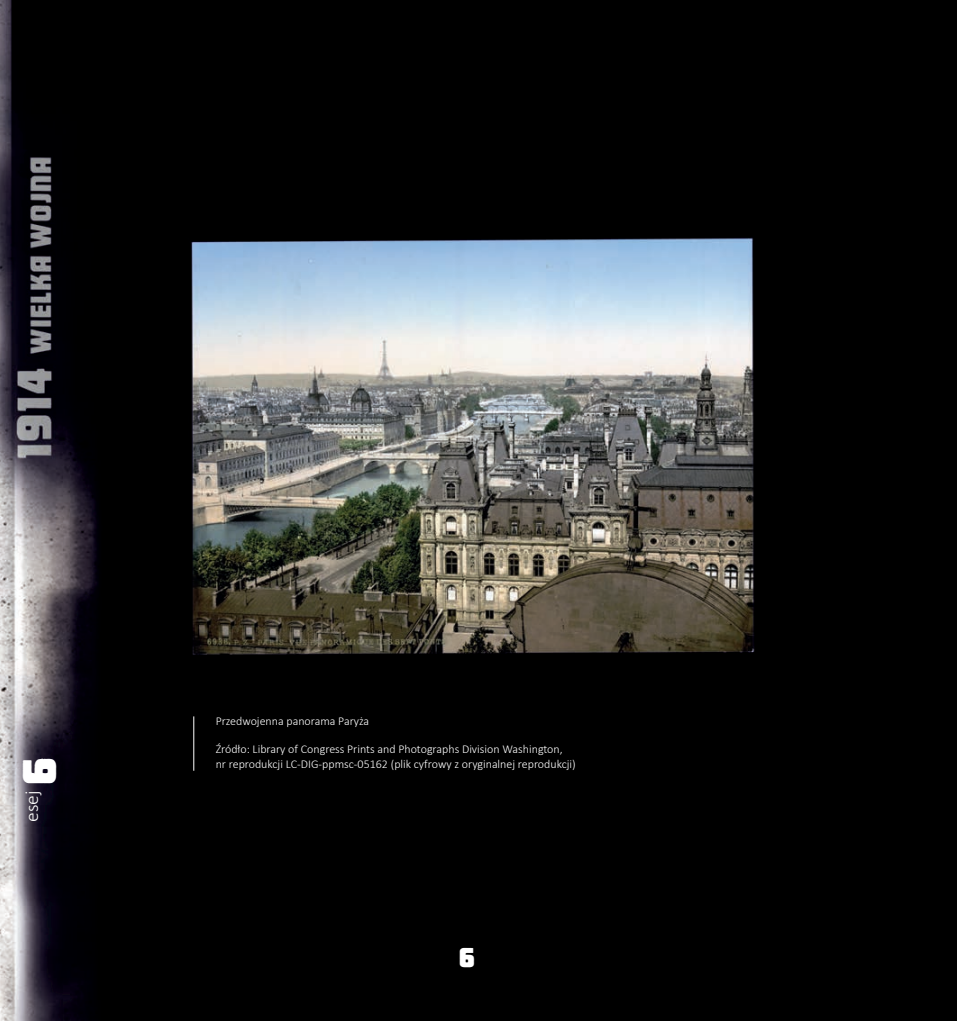
<style>
.page{position:relative;width:957px;height:1021px;background:#fff}
.page>*{position:absolute;margin:0;border:0;box-sizing:border-box;transform-origin:0 0}
.t1{font:46.5px "Despina Pro";color:#fff}
.t2{font:27px "Despina Pro";color:#fff}
.t3{font:300 19.5px "Calibri";color:#fff}
.t4{font:300 12px/15px "Calibri";color:#fff}
</style>
<div class="page">
<img style="left:0;top:0;width:957px;height:1020px">
<hr style="left:193px;top:716px;width:1px;height:54px;background:#fff">
<h1 class="t1" style="left:14px;top:783px;width:30px;rotate:-90deg">6</h1>
<h3 class="t3" style="left:19px;top:821px;width:33px;rotate:-90deg">esej</h3>
<p class="t4" style="left:216px;top:713px;width:155px">Przedwojenna panorama Paryża</p>
<p class="t4" style="left:216px;top:742px;width:361px">Źródło: Library of Congress Prints and Photographs Division Washington, nr reprodukcji LC-DIG-ppmsc-05162 (plik cyfrowy z oryginalnej reprodukcji)</p>
<h2 class="t2" style="left:459px;top:942px;width:18px">6</h2>
</div>
